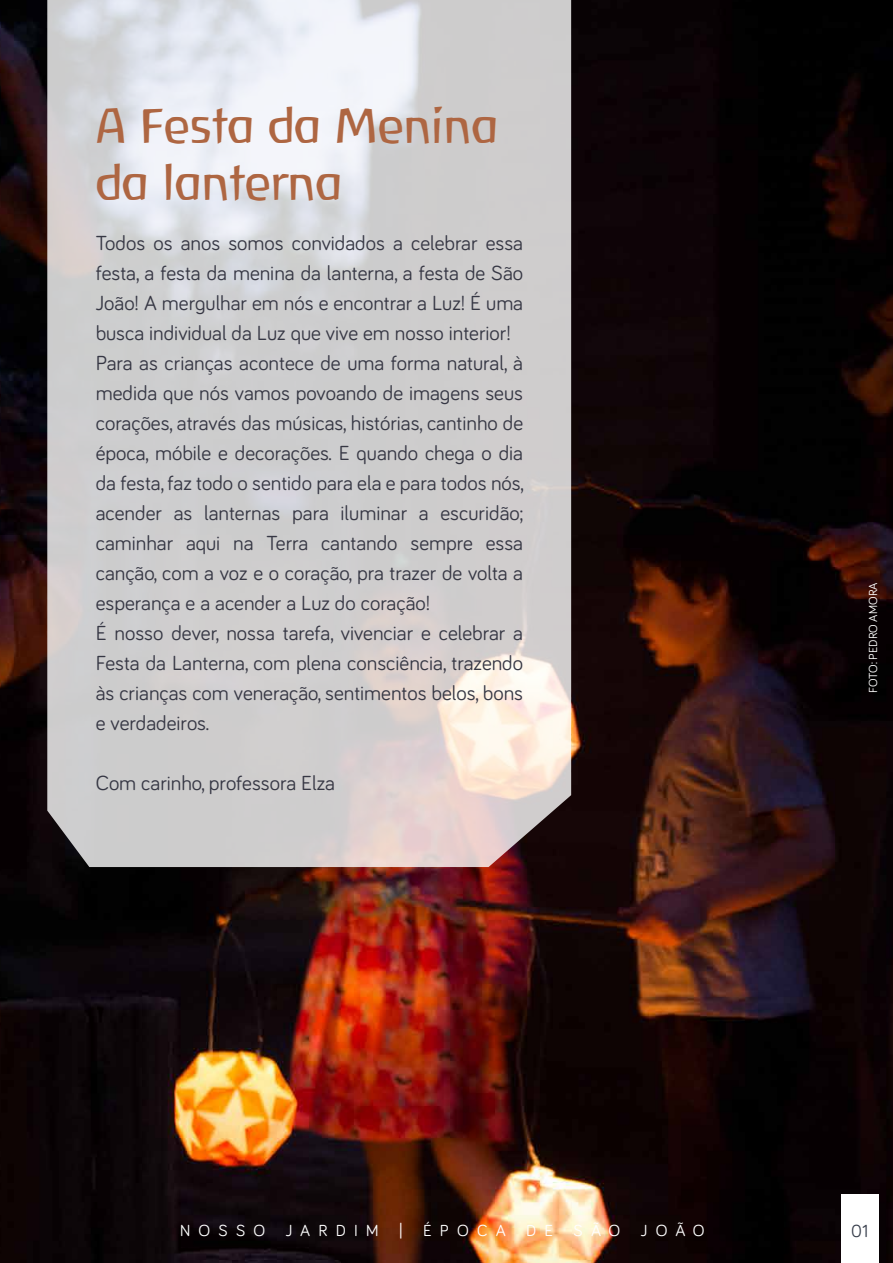
<style>
.page{position:relative;width:893px;height:1263px;background:#fff}
.page>*{position:absolute;margin:0;border:0;box-sizing:border-box;transform-origin:0 0}
.t1{font:47.55px/57.2px "Baar Antropos";letter-spacing:-.02em;color:#ae6642}
.t2{font:21px/30px "Bariol";color:#363744}
.t3{font:18px "Bariol";color:#353c4a}
.t4{font:16.5px "Bariol";letter-spacing:.5em;color:#fff}
.t5{font:12px "Bariol";color:#fff}
</style>
<div class="page">
<img style="left:0;top:0;width:893px;height:1263px">
<svg style="left:47px;top:0;width:524px;height:867px;background:#d3d1d2"></svg>
<div style="left:841px;top:1195px;width:38px;height:68px;background:#fff"></div>
<h1 class="t1" style="left:96px;top:96px;width:405px">A Festa da Menina da lanterna</h1>
<p class="t2" style="left:96px;top:227px;width:430px">Todos os anos somos convidados a celebrar essa festa, a festa da menina da lanterna, a festa de São João! A mergulhar em nós e encontrar a Luz! É uma busca individual da Luz que vive em nosso interior!<br>Para as crianças acontece de uma forma natural, à medida que nós vamos povoando de imagens seus corações, através das músicas, histórias, cantinho de época, móbile e decorações. E quando chega o dia da festa, faz todo o sentido para ela e para todos nós, acender as lanternas para iluminar a escuridão; caminhar aqui na Terra cantando sempre essa canção, com a voz e o coração, pra trazer de volta a esperança e a acender a Luz do coração!<br>É nosso dever, nossa tarefa, vivenciar e celebrar a Festa da Lanterna, com plena consciência, trazendo às crianças com veneração, sentimentos belos, bons e verdadeiros.</p>
<p class="t2" style="left:96px;top:767px;width:241px">Com carinho, professora Elza</p>
<p class="t5" style="left:865px;top:693px;width:112px;rotate:-90deg">FOTO: PEDRO AMORA</p>
<p class="t4" style="left:180px;top:1219px;width:526px">NOSSO JARDIM | ÉPOCA DE SÃO JOÃO</p>
<p class="t3" style="left:851px;top:1218px;width:19px">01</p>
</div>
